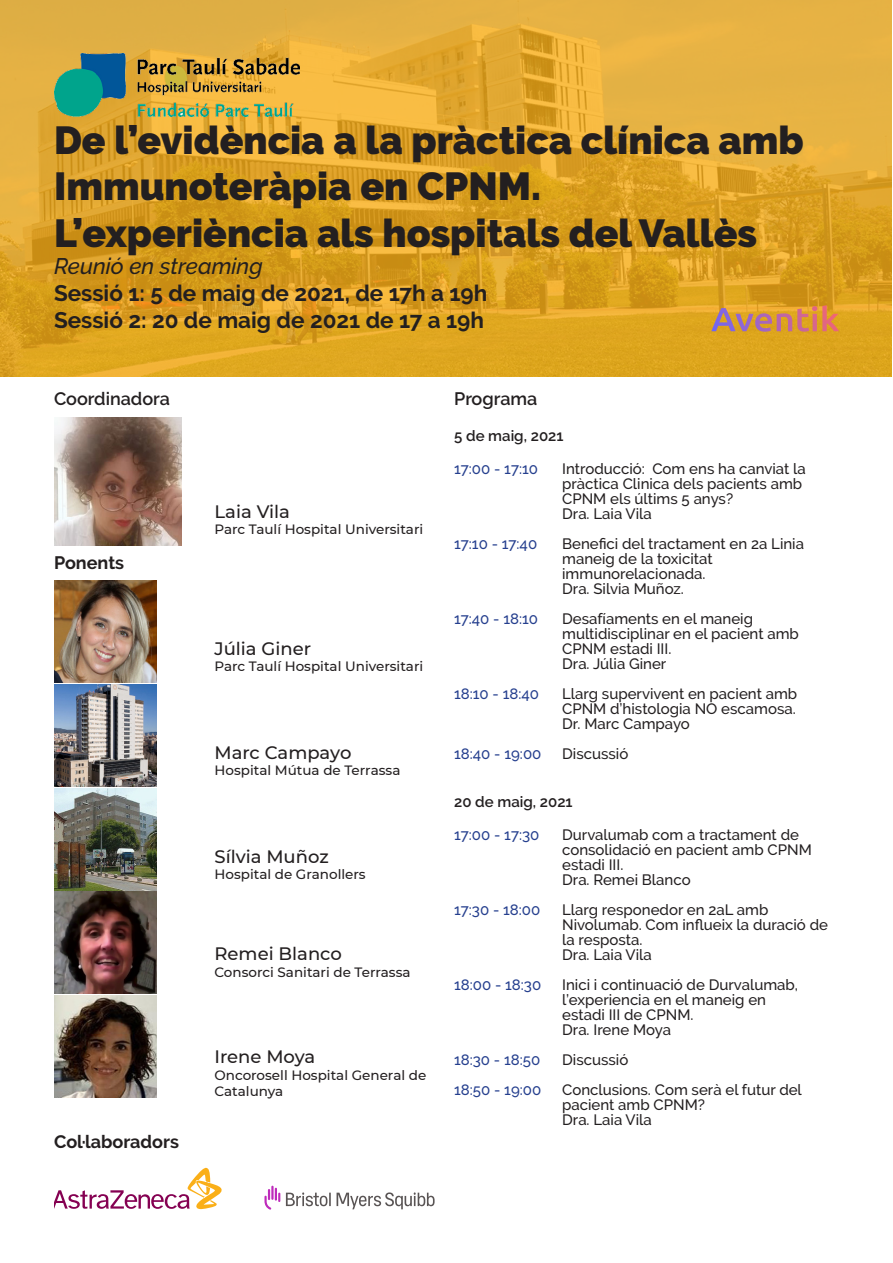
<style>
.page{position:relative;width:893px;height:1263px;background:#fff}
.page>*{position:absolute;margin:0;border:0;box-sizing:border-box;transform-origin:0 0}
.t1{font:900 39px/46.8px "Raleway";color:#231f20}
.t2{font:700 22.5px "Raleway";color:#231f20}
.t3{font:italic 500 22.5px "Raleway";color:#231f20}
.NOM{font:500 18px "Montserrat";color:#231f20}
.t4{font:700 18px "Raleway";color:#231f20}
.t5{font:600 18px "Raleway";color:#231f20}
.aicnenop_al_ed_lotit{font:500 15px/15px "Raleway";color:#231f20}
.aicnenop_al_ed_lotit-2{font:500 15px "Raleway";color:#253f8e}
.t6{font:600 15px "Raleway";color:#231f20}
.HOSPITAL{font:500 13.5px/16.2px "Montserrat";color:#231f20}
</style>
<div class="page">
<img style="left:0;top:0;width:891px;height:376px">
<img style="left:54px;top:53px;width:245px;height:64px">
<img style="left:711px;top:305px;width:128px;height:27px">
<img style="left:54px;top:418px;width:128px;height:127px">
<img style="left:54px;top:580px;width:102px;height:102px">
<img style="left:54px;top:684px;width:102px;height:102px">
<img style="left:54px;top:788px;width:102px;height:102px">
<img style="left:54px;top:892px;width:102px;height:102px">
<img style="left:54px;top:996px;width:102px;height:102px">
<svg style="left:286px;top:1192px;width:149px;height:17px"></svg>
<svg style="left:264px;top:1186px;width:16px;height:23px"></svg>
<svg style="left:54px;top:1168px;width:168px;height:41px"></svg>
<p class="t1" style="left:54px;top:117px;width:751px">De l’evidència a la pràctica clínica amb<br>Immunoteràpia en CPNM.</p>
<p class="t1" style="left:54px;top:210px;width:704px">L’experiència als hospitals del Vallès</p>
<p class="t3" style="left:54px;top:253px;width:210px">Reunió en streaming</p>
<p class="t2" style="left:54px;top:280px;width:435px">Sessió 1: 5 de maig de 2021, de 17h a 19h</p>
<p class="t2" style="left:54px;top:307px;width:432px">Sessió 2: 20 de maig de 2021 de 17 a 19h</p>
<p class="t5" style="left:54px;top:388px;width:118px">Coordinadora</p>
<p class="t4" style="left:54px;top:552px;width:72px">Ponents</p>
<p class="t4" style="left:54px;top:1131px;width:126px">Col·laboradors</p>
<p class="NOM" style="left:215px;top:499px;width:77px">Laia Vila</p>
<p class="HOSPITAL" style="left:215px;top:521px;width:210px">Parc Taulí Hospital Universitari</p>
<p class="NOM" style="left:215px;top:636px;width:98px">Júlia Giner</p>
<p class="HOSPITAL" style="left:215px;top:658px;width:210px">Parc Taulí Hospital Universitari</p>
<p class="NOM" style="left:215px;top:740px;width:138px">Marc Campayo</p>
<p class="HOSPITAL" style="left:215px;top:762px;width:187px">Hospital Mútua de Terrassa</p>
<p class="NOM" style="left:215px;top:844px;width:116px">Sílvia Muñoz</p>
<p class="HOSPITAL" style="left:215px;top:866px;width:153px">Hospital de Granollers</p>
<p class="NOM" style="left:215px;top:941px;width:129px">Remei Blanco</p>
<p class="HOSPITAL" style="left:215px;top:963px;width:198px">Consorci Sanitari de Terrassa</p>
<p class="NOM" style="left:215px;top:1044px;width:102px">Irene Moya</p>
<p class="HOSPITAL" style="left:215px;top:1066px;width:213px">Oncorosell Hospital General de<br>Catalunya</p>
<p class="t5" style="left:454px;top:388px;width:85px">Programa</p>
<p class="t6" style="left:454px;top:427px;width:111px">5 de maig, 2021</p>
<p class="aicnenop_al_ed_lotit-2" style="left:454px;top:460px;width:85px">17:00 - 17:10</p>
<p class="aicnenop_al_ed_lotit" style="left:562px;top:461px;width:245px">Introducció: Com ens ha canviat la pràctica Clinica dels pacients amb<br>CPNM els últims 5 anys?<br>Dra. Laia Vila</p>
<p class="aicnenop_al_ed_lotit-2" style="left:454px;top:535px;width:85px">17:10 - 17:40</p>
<p class="aicnenop_al_ed_lotit" style="left:562px;top:536px;width:243px">Benefici del tractament en 2a Linia maneig de la toxicitat immunorelacionada.<br>Dra. Silvia Muñoz.</p>
<p class="aicnenop_al_ed_lotit-2" style="left:454px;top:610px;width:85px">17:40 - 18:10</p>
<p class="aicnenop_al_ed_lotit" style="left:562px;top:611px;width:238px">Desafíaments en el maneig multidisciplinar en el pacient amb<br>CPNM estadi III.<br>Dra. Júlia Giner</p>
<p class="aicnenop_al_ed_lotit-2" style="left:454px;top:685px;width:86px">18:10 - 18:40</p>
<p class="aicnenop_al_ed_lotit" style="left:562px;top:686px;width:237px;text-align:justify">Llarg supervivent en pacient amb CPNM d’histologia NO escamosa.<br>Dr. Marc Campayo</p>
<p class="aicnenop_al_ed_lotit-2" style="left:454px;top:745px;width:89px">18:40 - 19:00</p>
<p class="aicnenop_al_ed_lotit" style="left:562px;top:746px;width:68px">Discussió</p>
<p class="t6" style="left:454px;top:793px;width:120px">20 de maig, 2021</p>
<p class="aicnenop_al_ed_lotit-2" style="left:454px;top:826px;width:87px">17:00 - 17:30</p>
<p class="aicnenop_al_ed_lotit" style="left:562px;top:827px;width:251px">Durvalumab com a tractament de consolidació en pacient amb CPNM estadi III.<br>Dra. Remei Blanco</p>
<p class="aicnenop_al_ed_lotit-2" style="left:454px;top:901px;width:88px">17:30 - 18:00</p>
<p class="aicnenop_al_ed_lotit" style="left:562px;top:902px;width:267px">Llarg responedor en 2aL amb<br>Nivolumab. Com influeix la duració de la resposta.<br>Dra. Laia Vila</p>
<p class="aicnenop_al_ed_lotit-2" style="left:454px;top:976px;width:89px">18:00 - 18:30</p>
<p class="aicnenop_al_ed_lotit" style="left:562px;top:977px;width:237px">Inici i continuació de Durvalumab, l’experiencia en el maneig en estadi III de CPNM.<br>Dra. Irene Moya</p>
<p class="aicnenop_al_ed_lotit-2" style="left:454px;top:1051px;width:88px">18:30 - 18:50</p>
<p class="aicnenop_al_ed_lotit" style="left:562px;top:1052px;width:68px">Discussió</p>
<p class="aicnenop_al_ed_lotit-2" style="left:454px;top:1081px;width:89px">18:50 - 19:00</p>
<p class="aicnenop_al_ed_lotit" style="left:562px;top:1082px;width:241px">Conclusions. Com serà el futur del pacient amb CPNM?<br>Dra. Laia Vila</p>
</div>
